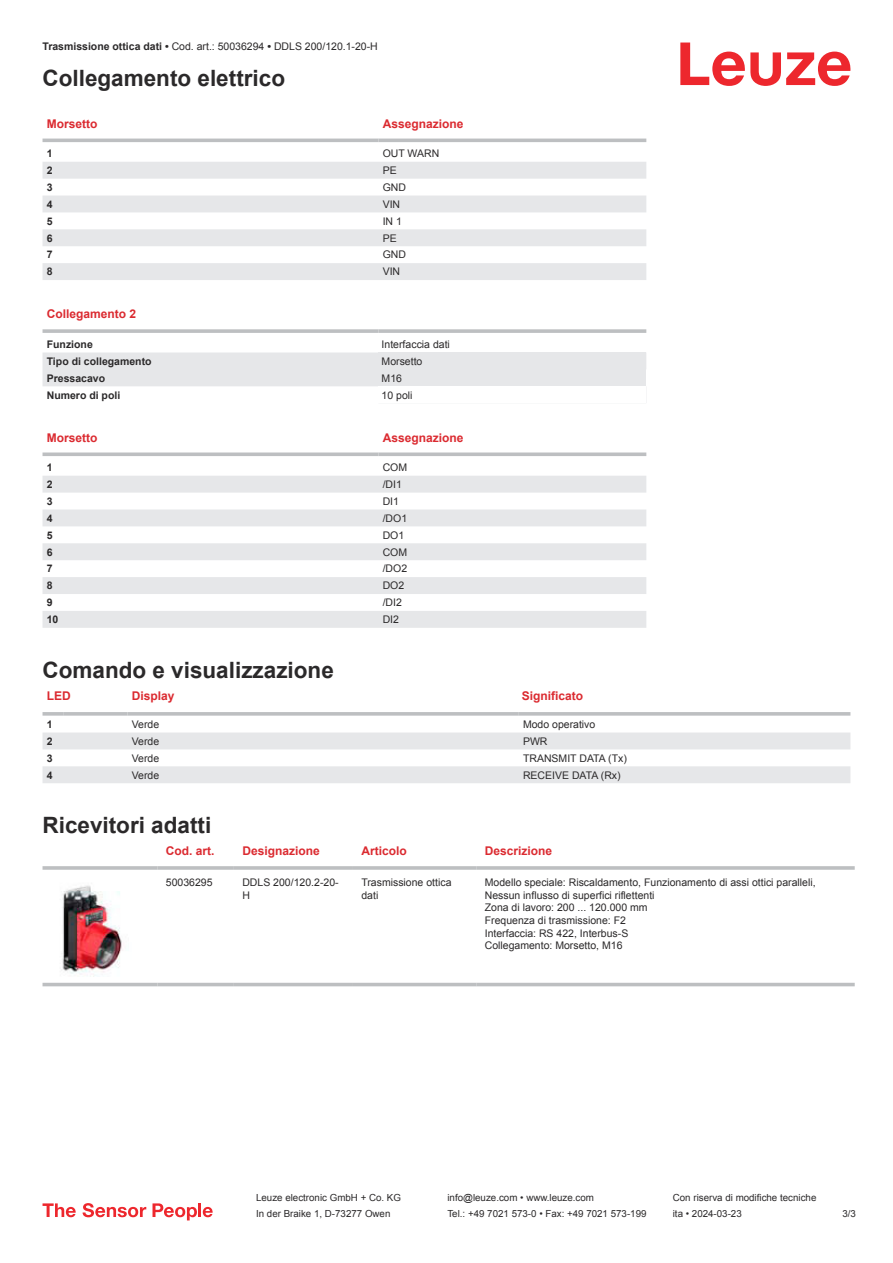
<style>
.page{position:relative;width:893px;height:1263px;background:#fff}
.page>*{position:absolute;margin:0;border:0;box-sizing:border-box;transform-origin:0 0}
.t1{font:700 22.5px "Arial";color:#2b292a}
.t2{font:700 12px "Arial";color:#db2a30}
.t3{font:10.5px/12.6px "Arial";color:#2b292a}
.t4{font:700 10.5px "Arial";color:#2b292a}
.t5{font:9.75px "Arial";color:#2b292a}
.s1{font-weight:700}
</style>
<div class="page">
<svg style="left:680px;top:43px;width:170px;height:43px"></svg>
<svg style="left:43px;top:138px;width:603px;height:1px"></svg>
<svg style="left:43px;top:162px;width:603px;height:118px;fill:#e6e7e9"></svg>
<hr style="left:43px;top:139px;width:335px;height:3px;background:#bdbfc1">
<hr style="left:378px;top:139px;width:268px;height:3px;background:#bdbfc1">
<div style="left:43px;top:352px;width:335px;height:34px;background:#e6e7e9"></div>
<svg style="left:43px;top:329px;width:335px;height:4px"></svg>
<svg style="left:378px;top:329px;width:268px;height:4px"></svg>
<div style="left:378px;top:352px;width:268px;height:17px;background:#e6e7e9"></div>
<div style="left:378px;top:369px;width:268px;height:17px;background:#e6e7e9"></div>
<svg style="left:43px;top:476px;width:603px;height:152px;fill:#e6e7e9"></svg>
<svg style="left:43px;top:452px;width:335px;height:4px"></svg>
<svg style="left:378px;top:452px;width:268px;height:4px"></svg>
<svg style="left:43px;top:732px;width:807px;height:51px"></svg>
<svg style="left:43px;top:712px;width:21px;height:4px"></svg>
<svg style="left:64px;top:712px;width:64px;height:4px"></svg>
<svg style="left:128px;top:712px;width:391px;height:4px;background:#c3c5c7"></svg>
<svg style="left:519px;top:712px;width:331px;height:4px"></svg>
<div style="left:43px;top:982px;width:812px;height:5px;background:#efeff0"></div>
<hr style="left:43px;top:866px;width:114px;height:4px;background:#bdbfc1">
<hr style="left:157px;top:866px;width:77px;height:4px;background:#c8cacb">
<hr style="left:234px;top:866px;width:119px;height:4px;background:#c3c5c6">
<hr style="left:353px;top:866px;width:123px;height:4px;background:#bdbfc1">
<hr style="left:476px;top:866px;width:379px;height:4px;background:#c8cacb">
<hr style="left:43px;top:983px;width:114px;height:3px;background:#bdbfc1">
<hr style="left:157px;top:983px;width:77px;height:3px;background:#bdbfc1">
<hr style="left:234px;top:983px;width:119px;height:3px;background:#bdbfc1">
<hr style="left:353px;top:983px;width:123px;height:3px;background:#bdbfc1">
<hr style="left:476px;top:983px;width:379px;height:3px;background:#bdbfc1">
<img style="left:62px;top:885px;width:60px;height:92px">
<svg style="left:43px;top:1203px;width:33px;height:14px"></svg>
<svg style="left:83px;top:1203px;width:63px;height:14px"></svg>
<svg style="left:153px;top:1203px;width:44px;height:17px"></svg>
<hr style="left:198px;top:1203px;width:3px;height:14px;background:#ed272d">
<svg style="left:203px;top:1207px;width:10px;height:10px"></svg>
<p class="t3" style="left:43px;top:41px;width:337px"><span class="s1">Trasmissione ottica dati •</span> Cod. art.: 50036294 <span class="s1">•</span> DDLS 200/120.1-20-H</p>
<h1 class="t1" style="left:43px;top:70px;width:244px">Collegamento elettrico</h1>
<p class="t2" style="left:47px;top:119px;width:52px">Morsetto</p>
<p class="t2" style="left:383px;top:119px;width:82px">Assegnazione</p>
<p class="t4" style="left:47px;top:149px;width:7px">1</p>
<p class="t3" style="left:383px;top:148px;width:58px">OUT WARN</p>
<p class="t4" style="left:47px;top:166px;width:7px">2</p>
<p class="t3" style="left:383px;top:165px;width:16px">PE</p>
<p class="t4" style="left:47px;top:183px;width:7px">3</p>
<p class="t3" style="left:383px;top:182px;width:25px">GND</p>
<p class="t4" style="left:47px;top:200px;width:7px">4</p>
<p class="t3" style="left:383px;top:199px;width:19px">VIN</p>
<p class="t4" style="left:47px;top:217px;width:7px">5</p>
<p class="t3" style="left:383px;top:216px;width:21px">IN 1</p>
<p class="t4" style="left:47px;top:234px;width:7px">6</p>
<p class="t3" style="left:383px;top:232px;width:16px">PE</p>
<p class="t4" style="left:47px;top:251px;width:7px">7</p>
<p class="t3" style="left:383px;top:249px;width:25px">GND</p>
<p class="t4" style="left:47px;top:268px;width:7px">8</p>
<p class="t3" style="left:383px;top:266px;width:19px">VIN</p>
<p class="t2" style="left:47px;top:310px;width:91px">Collegamento 2</p>
<p class="t4" style="left:47px;top:340px;width:48px">Funzione</p>
<p class="t3" style="left:382px;top:339px;width:70px">Interfaccia dati</p>
<p class="t4" style="left:47px;top:357px;width:106px">Tipo di collegamento</p>
<p class="t3" style="left:382px;top:356px;width:42px">Morsetto</p>
<p class="t4" style="left:47px;top:374px;width:60px">Pressacavo</p>
<p class="t3" style="left:382px;top:373px;width:22px">M16</p>
<p class="t4" style="left:47px;top:391px;width:75px">Numero di poli</p>
<p class="t3" style="left:382px;top:389px;width:32px">10 poli</p>
<p class="t2" style="left:47px;top:433px;width:52px">Morsetto</p>
<p class="t2" style="left:383px;top:433px;width:82px">Assegnazione</p>
<p class="t4" style="left:47px;top:463px;width:7px">1</p>
<p class="t3" style="left:383px;top:462px;width:26px">COM</p>
<p class="t4" style="left:47px;top:480px;width:7px">2</p>
<p class="t3" style="left:383px;top:479px;width:21px">/DI1</p>
<p class="t4" style="left:47px;top:497px;width:7px">3</p>
<p class="t3" style="left:383px;top:496px;width:18px">DI1</p>
<p class="t4" style="left:47px;top:514px;width:7px">4</p>
<p class="t3" style="left:383px;top:513px;width:26px">/DO1</p>
<p class="t4" style="left:47px;top:531px;width:7px">5</p>
<p class="t3" style="left:383px;top:530px;width:23px">DO1</p>
<p class="t4" style="left:47px;top:548px;width:7px">6</p>
<p class="t3" style="left:383px;top:546px;width:26px">COM</p>
<p class="t4" style="left:47px;top:565px;width:7px">7</p>
<p class="t3" style="left:383px;top:563px;width:26px">/DO2</p>
<p class="t4" style="left:47px;top:582px;width:7px">8</p>
<p class="t3" style="left:383px;top:580px;width:23px">DO2</p>
<p class="t4" style="left:47px;top:598px;width:7px">9</p>
<p class="t3" style="left:383px;top:597px;width:21px">/DI2</p>
<p class="t4" style="left:47px;top:615px;width:13px">10</p>
<p class="t3" style="left:383px;top:614px;width:18px">DI2</p>
<h1 class="t1" style="left:43px;top:662px;width:293px">Comando e visualizzazione</h1>
<p class="t2" style="left:47px;top:691px;width:25px">LED</p>
<p class="t2" style="left:132px;top:691px;width:44px">Display</p>
<p class="t2" style="left:522px;top:691px;width:63px">Significato</p>
<p class="t4" style="left:47px;top:720px;width:7px">1</p>
<p class="t3" style="left:132px;top:719px;width:29px">Verde</p>
<p class="t3" style="left:523px;top:719px;width:74px">Modo operativo</p>
<p class="t4" style="left:47px;top:737px;width:7px">2</p>
<p class="t3" style="left:132px;top:736px;width:29px">Verde</p>
<p class="t3" style="left:523px;top:736px;width:26px">PWR</p>
<p class="t4" style="left:47px;top:754px;width:7px">3</p>
<p class="t3" style="left:132px;top:753px;width:29px">Verde</p>
<p class="t3" style="left:523px;top:753px;width:105px">TRANSMIT DATA (Tx)</p>
<p class="t4" style="left:47px;top:771px;width:7px">4</p>
<p class="t3" style="left:132px;top:769px;width:29px">Verde</p>
<p class="t3" style="left:523px;top:769px;width:99px">RECEIVE DATA (Rx)</p>
<h1 class="t1" style="left:43px;top:817px;width:170px">Ricevitori adatti</h1>
<p class="t2" style="left:166px;top:846px;width:50px">Cod. art.</p>
<p class="t2" style="left:242px;top:846px;width:79px">Designazione</p>
<p class="t2" style="left:361px;top:846px;width:47px">Articolo</p>
<p class="t2" style="left:485px;top:846px;width:69px">Descrizione</p>
<p class="t3" style="left:166px;top:877px;width:48px">50036295</p>
<p class="t3" style="left:242px;top:877px;width:98px">DDLS 200/120.2-20-<br>H</p>
<p class="t3" style="left:361px;top:877px;width:92px">Trasmissione ottica dati</p>
<p class="t3" style="left:485px;top:877px;width:332px">Modello speciale: Riscaldamento, Funzionamento di assi ottici paralleli, Nessun influsso di superfici riflettenti<br>Zona di lavoro: 200 ... 120.000 mm<br>Frequenza di trasmissione: F2<br>Interfaccia: RS 422, Interbus-S<br>Collegamento: Morsetto, M16</p>
<p class="t5" style="left:256px;top:1194px;width:146px">Leuze electronic GmbH + Co. KG</p>
<p class="t5" style="left:447px;top:1194px;width:148px">info@leuze.com • www.leuze.com</p>
<p class="t5" style="left:673px;top:1194px;width:145px">Con riserva di modifiche tecniche</p>
<p class="t5" style="left:256px;top:1210px;width:136px">In der Braike 1, D-73277 Owen</p>
<p class="t5" style="left:447px;top:1210px;width:201px">Tel.: +49 7021 573-0 • Fax: +49 7021 573-199</p>
<p class="t5" style="left:673px;top:1210px;width:70px">ita • 2024-03-23</p>
<p class="t5" style="left:842px;top:1210px;width:15px">3 /3</p>
</div>
